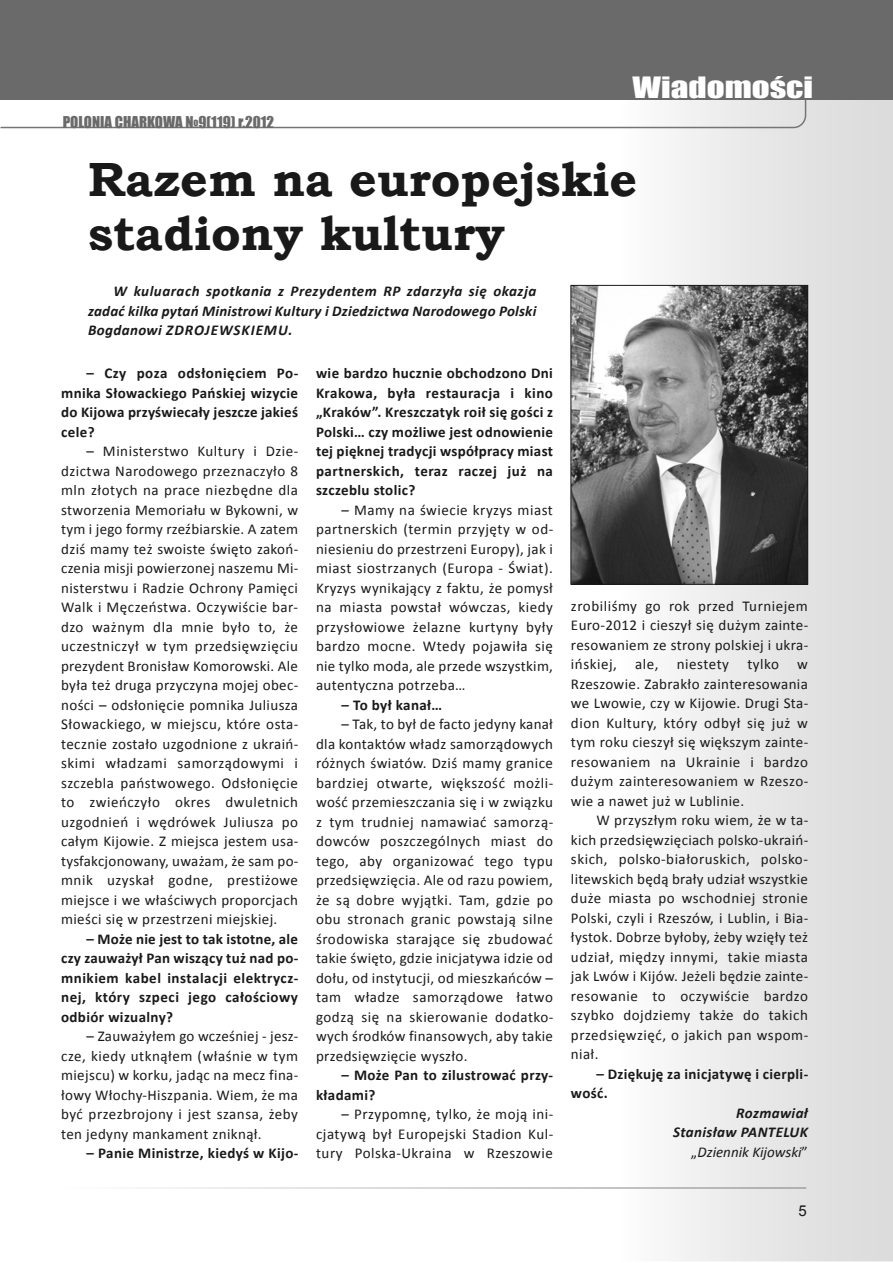
<style>
.page{position:relative;width:893px;height:1263px;background:#fff}
.page>*{position:absolute;margin:0;border:0;box-sizing:border-box;transform-origin:0 0}
.t1{font:700 48px/54px "Bookman Old Style";color:#191919}
.t2{font:27px "Impact";color:#fff;scale:1.3 1}
.t3{font:15px/19.5px "Calibri";letter-spacing:.025em;color:#191919;text-align:justify}
.t4{font:700 15px/19.5px "Calibri";letter-spacing:.025em;color:#191919;text-align:justify}
.t5{font:italic 700 15px/19.5px "Calibri";letter-spacing:.015em;color:#191919;text-align:right}
.t6{font:15px "Impact";color:#6a6a6a}
.t7{font:15px "Arial";color:#191919}
.s1{font-weight:400;font-style:normal}
.s2{font-weight:400}
</style>
<div class="page">
<img style="left:615px;top:99px;width:278px;height:1162px">
<svg style="left:0;top:99px;width:807px;height:30px"></svg>
<div style="left:0;top:0;width:893px;height:99px;background:#6a6a6a"></div>
<img style="left:155px;top:1187px;width:651px;height:2px">
<img style="left:573px;top:287px;width:233px;height:295px">
<div style="left:571px;top:285px;width:237px;height:299px;border:1px solid #191919"></div>
<p class="t6" style="left:63px;top:112px;width:213px">POLONIA CHARKOWA №9(119) r.2012</p>
<h2 class="t2" style="left:633px;top:71px;width:140px">Wiadomości</h2>
<h1 class="t1" style="left:88px;top:152px;width:551px">Razem na europejskie stadiony kultury</h1>
<p class="t5" style="left:88px;top:283px;width:450px;text-align:justify;text-indent:26px">W kuluarach spotkania z Prezydentem rP zdarzyła się okazja zadać kilka pytań Ministrowi kultury i Dziedzictwa Narodowego Polski Bogdanowi zDrojeWskieMu.</p>
<p class="t4" style="left:61px;top:365px;width:239px;text-indent:26px">– Czy poza odsłonięciem Po&shy;mnika Słowackiego Pańskiej wizycie do Kijowa przyświecały jeszcze jakieś cele?</p>
<p class="t3" style="left:61px;top:443px;width:239px;text-indent:26px">– Ministerstwo Kultury i Dzie&shy;dzictwa Narodowego przeznaczyło 8 mln złotych na prace niezbędne dla stworzenia Memoriału w Bykowni, w tym i jego formy rzeźbiarskie. A zatem dziś mamy też swoiste święto zakoń&shy;czenia misji powierzonej naszemu Mi&shy;nisterstwu i Radzie Ochrony Pamięci Walk i Męczeństwa. Oczywiście bar&shy;dzo ważnym dla mnie było to, że uczestniczył w tym przedsięwzięciu prezydent Bronisław Komorowski. Ale była też druga przyczyna mojej obec&shy;ności – odsłonięcie pomnika Juliusza Słowackiego, w miejscu, które osta&shy;tecznie zostało uzgodnione z ukraiń&shy;skimi władzami samorządowymi i szczebla państwowego. Odsłonięcie to zwieńczyło okres dwuletnich uzgodnień i wędrówek Juliusza po całym Kijowie. Z miejsca jestem usa&shy;tysfakcjonowany, uważam, że sam po&shy;mnik uzyskał godne, prestiżowe miejsce i we właściwych proporcjach mieści się w przestrzeni miejskiej.</p>
<p class="t4" style="left:61px;top:930px;width:239px;text-indent:26px">– Może nie jest to tak istotne, ale czy zauważył Pan wiszący tuż nad po&shy;mnikiem kabel instalacji elektrycz&shy;nej, który szpeci jego całościowy odbiór wizualny?</p>
<p class="t3" style="left:61px;top:1028px;width:239px;text-indent:26px">– Zauważyłem go wcześniej - jesz&shy;cze, kiedy utknąłem (właśnie w tym miejscu) w korku, jadąc na mecz fina&shy;łowy Włochy-Hiszpania. Wiem, że ma być przezbrojony i jest szansa, żeby ten jedyny mankament zniknął.</p>
<p class="t4" style="left:87px;top:1145px;width:213px">– Panie Ministrze, kiedyś w Kijo-</p>
<p class="t4" style="left:316px;top:365px;width:238px">wie bardzo hucznie obchodzono Dni Krakowa, była restauracja i kino „Kraków”. Kreszczatyk roił się gości z Polski… czy możliwe jest odnowienie tej pięknej tradycji współpracy miast partnerskich, teraz raczej już na szczeblu stolic?</p>
<p class="t3" style="left:316px;top:501px;width:239px;text-indent:26px">– Mamy na świecie kryzys miast partnerskich (termin przyjęty w od&shy;niesieniu do przestrzeni Europy), jak i miast siostrzanych (Europa - Świat).<br>Kryzys wynikający z faktu, że pomysł na miasta powstał wówczas, kiedy przysłowiowe żelazne kurtyny były bardzo mocne. Wtedy pojawiła się nie tylko moda, ale przede wszystkim, autentyczna potrzeba…</p>
<p class="t4" style="left:342px;top:696px;width:102px">– To był kanał…</p>
<p class="t3" style="left:316px;top:716px;width:239px;text-indent:26px">– Tak, to był de facto jedyny kanał dla kontaktów władz samorządowych różnych światów. Dziś mamy granice bardziej otwarte, większość możli&shy;wość przemieszczania się i w związku z tym trudniej namawiać samorzą&shy;dowców poszczególnych miast do tego, aby organizować tego typu przedsięwzięcia. Ale od razu powiem, że są dobre wyjątki. Tam, gdzie po obu stronach granic powstają silne środowiska starające się zbudować takie święto, gdzie inicjatywa idzie od dołu, od instytucji, od mieszkańców – tam władze samorządowe łatwo godzą się na skierowanie dodatko&shy;wych środków finansowych, aby takie przedsięwzięcie wyszło.</p>
<p class="t4" style="left:316px;top:1067px;width:239px;text-indent:26px">– Może Pan to zilustrować przy&shy;kładami?</p>
<p class="t3" style="left:316px;top:1106px;width:239px;text-indent:26px">– Przypomnę, tylko, że moją ini&shy;cjatywą był Europejski Stadion Kul&shy;tury Polska-Ukraina w Rzeszowie</p>
<p class="t3" style="left:571px;top:597px;width:239px">zrobiliśmy go rok przed Turniejem Euro-2012 i cieszył się dużym zainte&shy;resowaniem ze strony polskiej i ukra&shy;ińskiej, ale, niestety tylko w Rzeszowie. Zabrakło zainteresowania we Lwowie, czy w Kijowie. Drugi Sta&shy;dion Kultury, który odbył się już w tym roku cieszył się większym zainte&shy;resowaniem na Ukrainie i bardzo dużym zainteresowaniem w Rzeszo&shy;wie a nawet już w Lublinie.</p>
<p class="t3" style="left:571px;top:812px;width:239px;text-indent:26px">W przyszłym roku wiem, że w ta&shy;kich przedsięwzięciach polsko-ukraiń&shy;skich, polsko-białoruskich, polsko&shy;litewskich będą brały udział wszystkie duże miasta po wschodniej stronie Polski, czyli i Rzeszów, i Lublin, i Bia&shy;łystok. Dobrze byłoby, żeby wzięły też udział, między innymi, takie miasta jak Lwów i Kijów. Jeżeli będzie zainte&shy;resowanie to oczywiście bardzo szybko dojdziemy także do takich przedsięwzięć, o jakich pan wspom&shy;niał.</p>
<p class="t4" style="left:571px;top:1065px;width:239px;text-indent:26px">– Dziękuję za inicjatywę i cierpli&shy;wość.</p>
<p class="t5" style="left:673px;top:1104px;width:136px">rozmawiał stanisław PaNTeLuk <span class="s1">„</span><span class="s2">Dziennik Kijowski</span><span class="s1">”</span></p>
<p class="t7" style="left:798px;top:1203px;width:10px">5</p>
</div>
